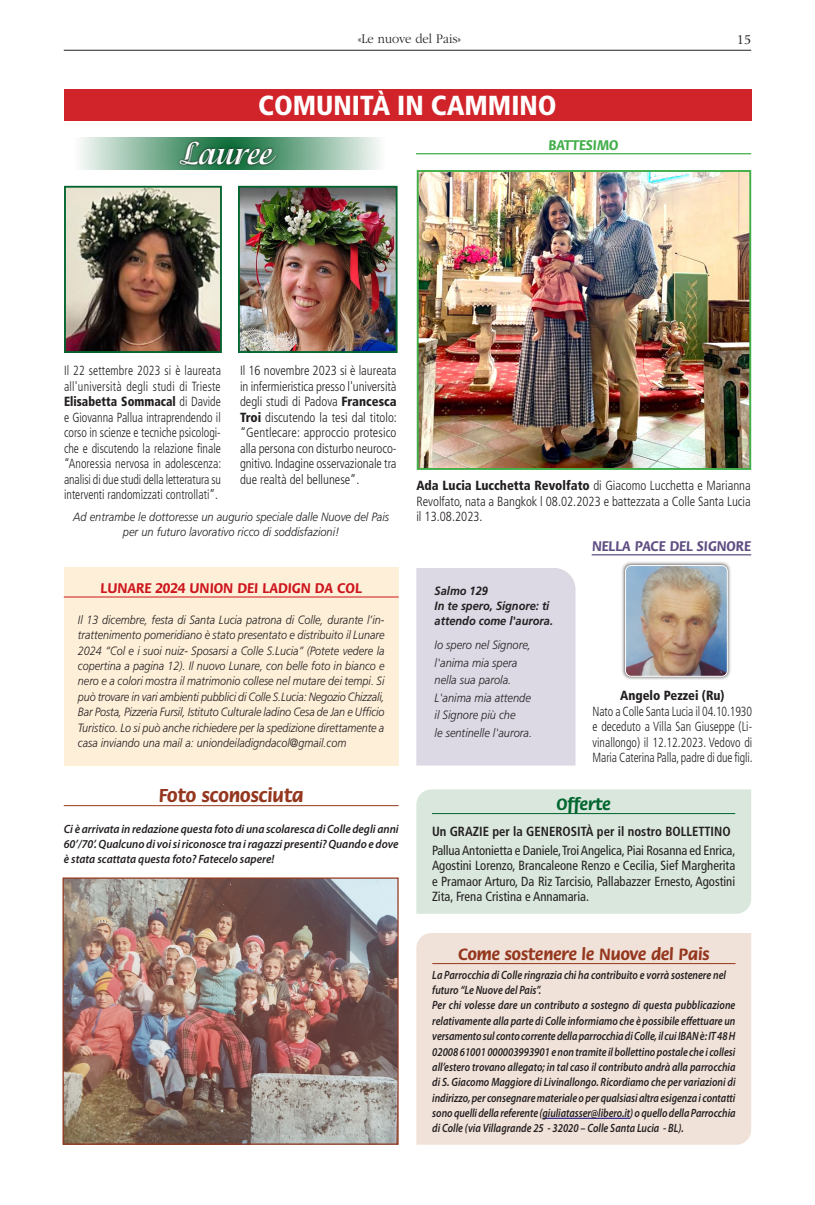
<style>
.page{position:relative;width:815px;height:1205px;background:#fff}
.page>*{position:absolute;margin:0;border:0;box-sizing:border-box;transform-origin:0 0}
.Isadora_38{font:700 34.88px "Isadora Std";color:#fff;scale:.94 1}
.t1{font:900 condensed 27.5px "Frutiger LT Std";color:#fff}
.Flora_Bold_12_con_fi{font:700 20px "Flora Std";color:#95371e}
.Flora_Bold_12_con_fi-2{font:700 17.5px "Flora Std";color:#95371e}
.Flora_Bold_12_con_fi-3{font:700 17.5px "Flora Std";color:#00652e}
.Flora_Bold_12_con_fi-4{font:700 15px "Flora Std";color:#cd151d}
.t2{font:700 15px "Flora Std";color:#5f4e82}
.t3{font:700 15px "Flora Std";color:#40ae49}
.t4{font:300 13.75px "ITC Garamond Std";color:#231f20;scale:.92 1}
.t5{font:13.75px "Giovanni Std";color:#231f20;scale:.94 1}
.Light_cond_frutig{font:300 condensed 13.25px/15.5px "Frutiger LT Std";color:#231f20;text-align:justify;scale:.96 1}
.Light_cond_frutig-2{font:300 condensed 13.25px/15.5px "Frutiger LT Std";color:#231f20;text-align:justify;scale:.9 1}
.Frutiger_cond_10_6_x{font:condensed 13.25px/15.4px "Frutiger LT Std";color:#231f20;text-align:justify;scale:.96 1}
.Light_cond_frutig-3{font:300 condensed 13.25px/15.5px "Frutiger LT Std";color:#231f20;text-align:justify;scale:.89 1}
.Light_cond_frutig-4{font:700 condensed 13.25px "Frutiger LT Std";color:#231f20;scale:.96 1}
.Light_cond_frutig-5{font:900 condensed 13.25px "Frutiger LT Std";color:#231f20;scale:.96 1}
.Myriad_9_6_Semibold{font:italic 600 12px/15.4px "Myriad Pro";color:#231f20;scale:.84 1}
.Frutiger_italic_9_4{font:italic 300 12px/15.4px "Frutiger LT Std";color:#231f20;text-align:justify;scale:.9 1}
.Frutiger_italic_9_4-2{font:italic 300 12px/17.5px "Frutiger LT Std";color:#231f20;scale:.92 1}
.Myriad_9_6_Semibold-2{font:italic 600 12px/15.4px "Myriad Pro";color:#231f20;text-align:justify;scale:.94 1}
.Frutiger_italic_9_4-3{font:italic 700 12px/15.4px "Frutiger LT Std";color:#231f20;scale:.92 1}
.s1{font-weight:900}
</style>
<div class="page">
<hr style="left:64px;top:50px;width:687px;height:1px;background:#231f20">
<div style="left:64px;top:567px;width:335px;height:198px;background:#feefd8"></div>
<div style="left:64px;top:89px;width:687px;height:31px;background:#d1232a"></div>
<div style="left:416px;top:568px;width:159px;height:197px;background:#dcd8e4"></div>
<div style="left:621px;top:561px;width:110px;height:119px;background:#231f20;opacity:.75"></div>
<img style="left:626px;top:565px;width:101px;height:111px">
<div style="left:625px;top:565px;width:103px;height:112px;border:1px solid #fff;border-radius:6px"></div>
<svg style="left:80px;top:138px;width:300px;height:32px;background:#9dc3ae"></svg>
<svg style="left:177px;top:139px;width:102px;height:28px;background:#2b6a47"></svg>
<img style="left:67px;top:189px;width:152px;height:161px">
<div style="left:64px;top:186px;width:158px;height:167px;border:2px solid #00652e"></div>
<hr style="left:416px;top:153px;width:335px;height:1px;background:#40ae49">
<img style="left:420px;top:173px;width:328px;height:294px">
<div style="left:417px;top:170px;width:334px;height:300px;border:2px solid #40ae49"></div>
<img style="left:241px;top:189px;width:154px;height:161px">
<div style="left:238px;top:186px;width:160px;height:167px;border:2px solid #00652e"></div>
<div style="left:416px;top:933px;width:335px;height:211px;background:#f0e2d9"></div>
<hr style="left:432px;top:963px;width:304px;height:1px;background:#95371e">
<hr style="left:542px;top:1118px;width:88px;height:1px;background:#000080">
<div style="left:416px;top:789px;width:335px;height:125px;background:#d9e7dd"></div>
<hr style="left:432px;top:813px;width:303px;height:1px;background:#00652e">
<hr style="left:64px;top:805px;width:335px;height:1px;background:#95371e">
<img style="left:65px;top:879px;width:332px;height:263px">
<div style="left:63px;top:877px;width:336px;height:267px;border:1px solid #95371e"></div>
<hr style="left:64px;top:597px;width:335px;height:1px;background:#cd151d">
<hr style="left:592px;top:554px;width:159px;height:1px;background:#5f4e82">
<p class="t4" style="left:358px;top:32px;width:113px">«Le nuove del Pais»</p>
<p class="t5" style="left:737px;top:31px;width:17px">15</p>
<p class="t1" style="left:258px;top:89px;width:300px">COMUNITÀ IN CAMMINO</p>
<p class="Isadora_38" style="left:182px;top:133px;width:98px">Lauree</p>
<p class="t3" style="left:549px;top:137px;width:72px">BATTESIMO</p>
<p class="Light_cond_frutig-2" style="left:64px;top:363px;width:176px">Il 22 settembre 2023 si è laureata all'università degli studi di Trieste <span class="s1">Elisabetta Sommacal</span> di Davide e Giovanna Pallua intraprendendo il corso in scienze e tecniche psicologi&shy;che e discutendo la relazione finale “Anoressia nervosa in adolescenza: analisi di due studi della letteratura su interventi randomizzati controllati”.</p>
<p class="Light_cond_frutig" style="left:240px;top:363px;width:165px">Il 16 novembre 2023 si è laureata in infermieristica presso l'università degli studi di Padova <span class="s1">Francesca Troi</span> discutendo la tesi dal titolo: “Gentlecare: approccio protesico alla persona con disturbo neuroco&shy;gnitivo. Indagine osservazionale tra due realtà del bellunese”.</p>
<p class="Frutiger_italic_9_4-2" style="left:73px;top:508px;width:345px">Ad entrambe le dottoresse un augurio speciale dalle Nuove del Pais</p>
<p class="Frutiger_italic_9_4-2" style="left:123px;top:523px;width:237px">per un futuro lavorativo ricco di soddisfazioni!</p>
<p class="Flora_Bold_12_con_fi-4" style="left:100px;top:580px;width:263px">LUNARE 2024 UNION DEI LADIGN DA COL</p>
<p class="Frutiger_italic_9_4" style="left:78px;top:612px;width:342px">Il 13 dicembre, festa di Santa Lucia patrona di Colle, durante l’in&shy;trattenimento pomeridiano è stato presentato e distribuito il Lunare 2024 “Col e i suoi nuiz- Sposarsi a Colle S.Lucia” (Potete vedere la copertina a pagina 12). Il nuovo Lunare, con belle foto in bianco e nero e a colori mostra il matrimonio collese nel mutare dei tempi. Si può trovare in vari ambienti pubblici di Colle S.Lucia: Negozio Chizzali, Bar Posta, Pizzeria Fursil, Istituto Culturale ladino Cesa de Jan e Ufficio Turistico. Lo si può anche richiedere per la spedizione direttamente a casa inviando una mail a: uniondeiladigndacol@gmail.com</p>
<p class="Flora_Bold_12_con_fi" style="left:159px;top:784px;width:146px">Foto sconosciuta</p>
<p class="Myriad_9_6_Semibold-2" style="left:64px;top:820px;width:358px">Ci è arrivata in redazione questa foto di una scolaresca di Colle degli anni 60’/70’. Qualcuno di voi si riconosce tra i ragazzi presenti? Quando e dove è stata scattata questa foto? Fatecelo sapere!</p>
<p class="Light_cond_frutig" style="left:416px;top:478px;width:350px"><span class="s1">Ada Lucia Lucchetta Revolfato</span> di Giacomo Lucchetta e Marianna Revolfato, nata a Bangkok l 08.02.2023 e battezzata a Colle Santa Lucia il 13.08.2023.</p>
<p class="Frutiger_italic_9_4-3" style="left:435px;top:583px;width:60px">Salmo 129</p>
<p class="Frutiger_italic_9_4-3" style="left:435px;top:598px;width:130px">In te spero, Signore: ti attendo come l'aurora.</p>
<p class="Frutiger_italic_9_4-2" style="left:435px;top:636px;width:106px">Io spero nel Signore,</p>
<p class="Frutiger_italic_9_4-2" style="left:435px;top:654px;width:91px">l'anima mia spera nella sua parola.</p>
<p class="Frutiger_italic_9_4-2" style="left:435px;top:689px;width:106px">L'anima mia attende</p>
<p class="Frutiger_italic_9_4-2" style="left:435px;top:706px;width:90px">il Signore più che</p>
<p class="Frutiger_italic_9_4-2" style="left:435px;top:724px;width:108px">le sentinelle l'aurora.</p>
<p class="t2" style="left:592px;top:538px;width:160px">NELLA PACE DEL SIGNORE</p>
<p class="Light_cond_frutig-5" style="left:620px;top:687px;width:110px">Angelo Pezzei (Ru)</p>
<p class="Light_cond_frutig-3" style="left:593px;top:703px;width:181px">Nato a Colle Santa Lucia il 04.10.1930 e deceduto a Villa San Giuseppe (Li&shy;vinallongo) il 12.12.2023. Vedovo di Maria Caterina Palla, padre di due figli.</p>
<p class="Flora_Bold_12_con_fi-3" style="left:557px;top:794px;width:56px">Offerte</p>
<p class="Light_cond_frutig-4" style="left:432px;top:823px;width:313px">Un GRAZIE per la GENEROSITÀ per il nostro BOLLETTINO</p>
<p class="Frutiger_cond_10_6_x" style="left:432px;top:842px;width:318px">Pallua Antonietta e Daniele, Troi Angelica, Piai Rosanna ed Enrica, Agostini Lorenzo, Brancaleone Renzo e Cecilia, Sief Margherita e Pramaor Arturo, Da Riz Tarcisio, Pallabazzer Ernesto, Agostini Zita, Frena Cristina e Annamaria.</p>
<p class="Flora_Bold_12_con_fi-2" style="left:458px;top:944px;width:253px">Come sostenere le Nuove del Pais</p>
<p class="Myriad_9_6_Semibold" style="left:432px;top:966px;width:351px">La Parrocchia di Colle ringrazia chi ha contribuito e vorrà sostenere nel futuro “Le Nuove del Pais”.</p>
<p class="Myriad_9_6_Semibold" style="left:432px;top:997px;width:363px;text-align:justify">Per chi volesse dare un contributo a sostegno di questa pubblicazione relativamente alla parte di Colle informiamo che è possibile effettuare un versamento sul conto corrente della parrocchia di Colle, il cui IBAN è: IT 48 H 02008 61001 000003993901 e non tramite il bollettino postale che i collesi all’estero trovano allegato; in tal caso il contributo andrà alla parrocchia di S. Giacomo Maggiore di Livinallongo. Ricordiamo che per variazioni di indirizzo, per consegnare materiale o per qualsiasi altra esigenza i contatti sono quelli della referente (giuliatasser@libero.it) o quello della Parrocchia di Colle (via Villagrande 25 - 32020 – Colle Santa Lucia - BL).</p>
</div>
